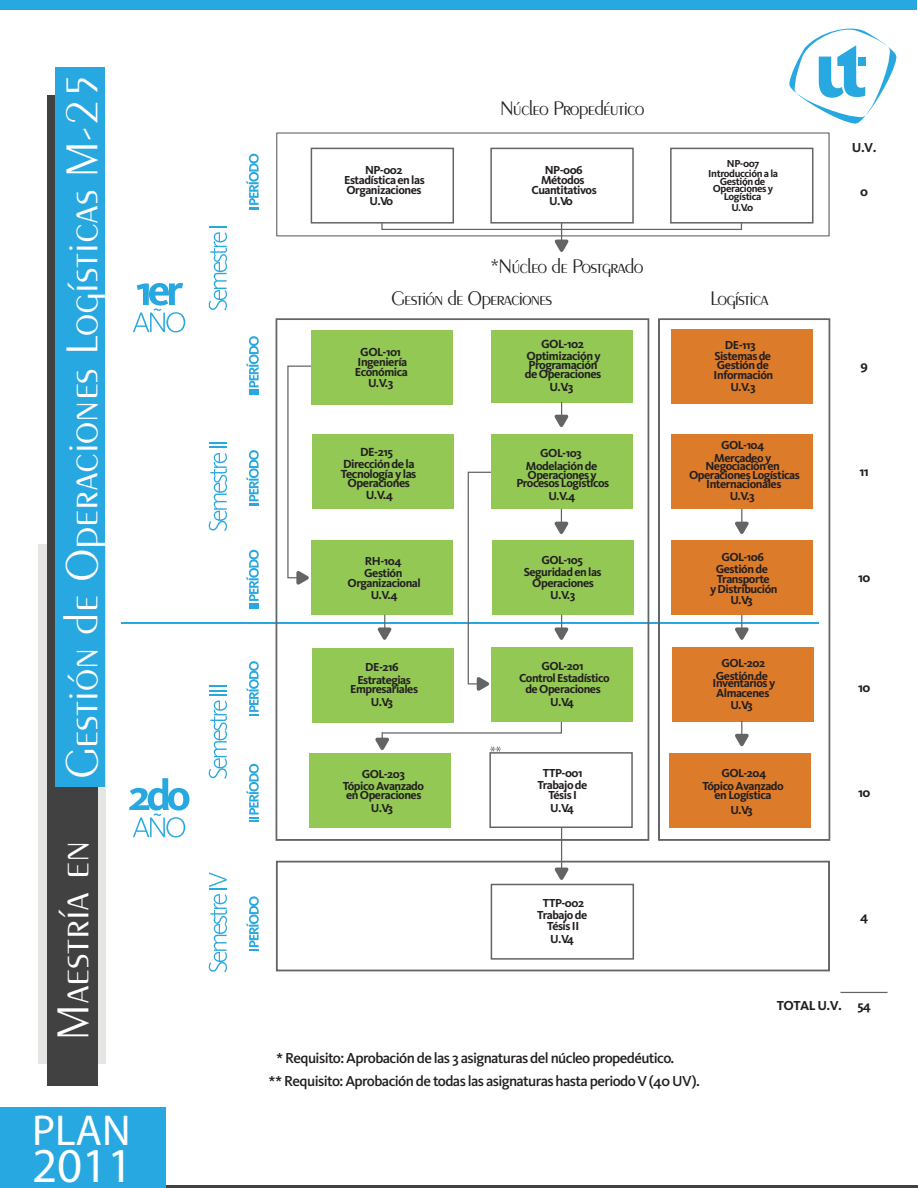
<style>
.page{position:relative;width:918px;height:1188px;background:#fff}
.page>*{position:absolute;margin:0;border:0;box-sizing:border-box;transform-origin:0 0}
.t1{font:48.9px "Myriad Pro";color:#fff}
.t2{font:300 47.7px "Peignot LT Std";color:#fff}
.t3{font:43.35px "Myriad Pro";color:#fff}
.t4{font:300 21px "Peignot LT Std";letter-spacing:-.045em;color:#231f20}
.t5{font:500 15px/22.4px "Kievit OT";letter-spacing:-.04em;color:#231f20}
.t6{font:700 13.5px "Kievit OT";letter-spacing:-.04em;color:#231f20}
.t7{font:700 12.15px/10.9px "Kievit OT";letter-spacing:-.04em;color:#231f20;text-align:center}
.t8{font:700 12px/12.8px "Kievit OT";letter-spacing:-.04em;color:#231f20;text-align:center}
.t9{font:700 10.5px/7.8px "Kievit OT";letter-spacing:-.04em;color:#231f20;text-align:center}
</style>
<div class="page">
<hr style="left:122px;top:622px;width:697px;height:1px;background:#28a8e0">
<svg style="left:133px;top:283px;width:52px;height:49px"></svg>
<svg style="left:209px;top:226px;width:18px;height:84px"></svg>
<svg style="left:246px;top:154px;width:13px;height:55px"></svg>
<svg style="left:246px;top:336px;width:13px;height:59px"></svg>
<svg style="left:209px;top:442px;width:18px;height:89px"></svg>
<svg style="left:246px;top:450px;width:13px;height:56px"></svg>
<svg style="left:246px;top:550px;width:13px;height:59px"></svg>
<svg style="left:129px;top:778px;width:60px;height:59px"></svg>
<svg style="left:209px;top:686px;width:18px;height:93px"></svg>
<svg style="left:247px;top:661px;width:12px;height:55px"></svg>
<svg style="left:247px;top:764px;width:12px;height:58px"></svg>
<svg style="left:209px;top:872px;width:18px;height:100px"></svg>
<svg style="left:247px;top:896px;width:12px;height:55px"></svg>
<svg style="left:276px;top:133px;width:553px;height:103px"></svg>
<svg style="left:276px;top:860px;width:554px;height:112px"></svg>
<svg style="left:275px;top:318px;width:375px;height:523px"></svg>
<svg style="left:658px;top:318px;width:173px;height:523px"></svg>
<svg style="left:553px;top:224px;width:18px;height:28px"></svg>
<div style="left:381px;top:222px;width:361px;height:8px;border:1px solid #636466"></div>
<svg style="left:287px;top:365px;width:26px;height:222px"></svg>
<svg style="left:467px;top:471px;width:26px;height:222px"></svg>
<div style="left:311px;top:330px;width:142px;height:74px;background:#93c854"></div>
<div style="left:311px;top:541px;width:142px;height:74px;background:#93c854"></div>
<div style="left:491px;top:435px;width:142px;height:74px;background:#93c854"></div>
<div style="left:672px;top:647px;width:142px;height:75px;background:#dc7b2a"></div>
<svg style="left:553px;top:866px;width:18px;height:16px"></svg>
<hr style="left:561px;top:827px;width:1px;height:45px;background:#636466">
<svg style="left:733px;top:721px;width:18px;height:27px"></svg>
<svg style="left:733px;top:615px;width:18px;height:27px"></svg>
<svg style="left:733px;top:509px;width:18px;height:27px"></svg>
<svg style="left:552px;top:509px;width:18px;height:27px"></svg>
<svg style="left:552px;top:402px;width:18px;height:27px"></svg>
<svg style="left:552px;top:615px;width:18px;height:27px"></svg>
<svg style="left:376px;top:615px;width:18px;height:27px"></svg>
<svg style="left:373px;top:721px;width:190px;height:31px"></svg>
<hr style="left:840px;top:992px;width:48px;height:1px;background:#636466">
<hr style="left:0;top:1185px;width:918px;height:3px;background:#414142">
<svg style="left:789px;top:28px;width:107px;height:96px"></svg>
<div style="left:0;top:0;width:917px;height:9px;background:#28a8e0"></div>
<div style="left:0;top:1107px;width:165px;height:81px;background:#28a8e0"></div>
<div style="left:39px;top:544px;width:67px;height:520px;background:#e5e5e4"></div>
<div style="left:47px;top:95px;width:50px;height:991px;background:#414142"></div>
<div style="left:55px;top:67px;width:50px;height:720px;background:#28a8e0"></div>
<h2 class="t2" style="left:55px;top:779px;width:708px;rotate:-90deg">Gestión de Operaciones Logísticas M-25</h2>
<h2 class="t2" style="left:46px;top:1040px;width:200px;rotate:-90deg">Maestría en</h2>
<h3 class="t3" style="left:32px;top:1104px;width:100px">PLAN</h3>
<h1 class="t1" style="left:32px;top:1136px;width:102px">2011</h1>
<p class="t8" style="left:344px;top:164px;width:82px;line-height:10.8px">NP-002<br>Estadística en las</p>
<p class="t8" style="left:347px;top:184px;width:77px;line-height:10.8px">Organizaciones<br>U.V.0</p>
<h3 class="t4" style="left:500px;top:96px;width:146px">Núcleo Propedéutico</h3>
<p class="t8" style="left:541px;top:164px;width:45px;line-height:10.8px">NP-006<br>Métodos</p>
<p class="t8" style="left:532px;top:183px;width:67px">Cuantitativos</p>
<p class="t8" style="left:549px;top:194px;width:25px">U.V.0</p>
<h3 class="t4" style="left:490px;top:254px;width:155px">*Núcleo de Postgrado</h3>
<p class="t9" style="left:708px;top:159px;width:71px;line-height:9.6px">NP-007<br>Introducción a la</p>
<p class="t9" style="left:713px;top:177px;width:62px">Gestión de<br>Operaciones y<br>Logística</p>
<p class="t9" style="left:731px;top:203px;width:23px">U.V.0</p>
<h3 class="t4" style="left:391px;top:286px;width:163px">Gestión de Operaciones</h3>
<h3 class="t4" style="left:710px;top:286px;width:60px">Logística</h3>
<p class="t7" style="left:357px;top:346px;width:51px;text-align:left">GOL-101<br>Ingeniería</p>
<p class="t7" style="left:355px;top:366px;width:54px">Económica<br>U.V.3</p>
<p class="t7" style="left:343px;top:446px;width:73px;line-height:12.1px">DE-215<br>Direcciónde la</p>
<p class="t7" style="left:341px;top:469px;width:77px;line-height:9.4px">Tecnologíaylas<br>Operaciones</p>
<p class="t7" style="left:366px;top:490px;width:29px">U.V.4</p>
<p class="t8" style="left:364px;top:555px;width:40px;line-height:12.3px;text-align:left">RH-104<br>Gestión</p>
<p class="t8" style="left:348px;top:576px;width:75px">Organizacional<br>U.V.4</p>
<p class="t8" style="left:357px;top:661px;width:55px;line-height:12.3px">DE-216<br>Estrategias</p>
<p class="t8" style="left:350px;top:683px;width:69px">Empresariales<br>U.V.3</p>
<p class="t8" style="left:343px;top:768px;width:83px;line-height:12.3px">GOL-203<br>TópicoAvanzado</p>
<p class="t8" style="left:346px;top:789px;width:77px">enOperaciones<br>U.V.3</p>
<p class="t7" style="left:526px;top:338px;width:76px;line-height:11.7px">GOL-102<br>Optimizacióny</p>
<p class="t7" style="left:525px;top:360px;width:78px;line-height:9px">Programación de Operaciones</p>
<p class="t7" style="left:549px;top:381px;width:25px">U.V.3</p>
<p class="t8" style="left:526px;top:446px;width:73px">GOL-103<br>Modelación de</p>
<p class="t8" style="left:516px;top:470px;width:94px;line-height:9px">Operaciones y<br>Procesos Logísticos</p>
<p class="t8" style="left:548px;top:489px;width:29px">U.V.4</p>
<p class="t8" style="left:524px;top:554px;width:79px;line-height:12px">GOL-105<br>Seguridad enlas</p>
<p class="t8" style="left:532px;top:576px;width:63px">Operaciones<br>U.V.3</p>
<p class="t8" style="left:519px;top:660px;width:92px;line-height:12px">GOL-201<br>Control Estadístico</p>
<p class="t8" style="left:525px;top:683px;width:77px">de Operaciones<br>U.V.4</p>
<p class="t8" style="left:537px;top:767px;width:52px;line-height:12px">TTP-001<br>Trabajode</p>
<p class="t8" style="left:548px;top:789px;width:30px;text-align:left">Tésis I<br>U.V.4</p>
<p class="t8" style="left:537px;top:897px;width:52px;line-height:12px">TTP-002<br>Trabajo de</p>
<p class="t8" style="left:547px;top:920px;width:34px;text-align:left">Tésis II<br>U.V.4</p>
<p class="t8" style="left:714px;top:339px;width:58px;line-height:11.1px">DE-113<br>Sistemas de</p>
<p class="t8" style="left:714px;top:361px;width:61px;line-height:9.3px;text-align:left">Gestiónde<br>Información</p>
<p class="t8" style="left:731px;top:380px;width:27px">U.V.3</p>
<p class="t8" style="left:714px;top:439px;width:58px;line-height:12.1px">GOL-104<br>Mercadeoy</p>
<p class="t8" style="left:689px;top:462px;width:112px;line-height:8.7px">Negociación en<br>OperacionesLogísticas<br>Internacionales</p>
<p class="t8" style="left:730px;top:489px;width:27px">U.V.3</p>
<p class="t8" style="left:716px;top:550px;width:54px;line-height:12.3px">GOL-106<br>Gestiónde</p>
<p class="t8" style="left:710px;top:574px;width:69px;line-height:10.5px">Transporte<br>y Distribución<br>U.V.3</p>
<p class="t8" style="left:716px;top:657px;width:54px;line-height:12.3px">GOL-202<br>Gestiónde</p>
<p class="t8" style="left:713px;top:678px;width:64px;line-height:10.1px">Inventarios y<br>Almacenes</p>
<p class="t8" style="left:731px;top:699px;width:24px">U.V.3</p>
<p class="t8" style="left:702px;top:766px;width:83px;line-height:13.4px">GOL-204<br>Tópico Avanzado</p>
<p class="t8" style="left:715px;top:787px;width:58px;line-height:14.9px">enLogística<br>U.V.3</p>
<p class="t6" style="left:852px;top:140px;width:26px">U.V.</p>
<p class="t6" style="left:860px;top:184px;width:9px">0</p>
<p class="t6" style="left:861px;top:357px;width:9px">9</p>
<p class="t6" style="left:860px;top:463px;width:11px">11</p>
<p class="t6" style="left:858px;top:569px;width:14px">10</p>
<p class="t6" style="left:858px;top:679px;width:14px">10</p>
<p class="t6" style="left:858px;top:784px;width:14px">10</p>
<p class="t6" style="left:860px;top:909px;width:10px">4</p>
<p class="t5" style="left:269px;top:1047px;width:433px;text-indent:8px">* Requisito: Aprobación de las 3 asignaturas del núcleo propedéutico.<br>** Requisito: Aprobación de todas las asignaturas hasta periodoV (40 UV).</p>
<p class="t6" style="left:777px;top:997px;width:96px">TOTAL U.V. 54</p>
</div>
